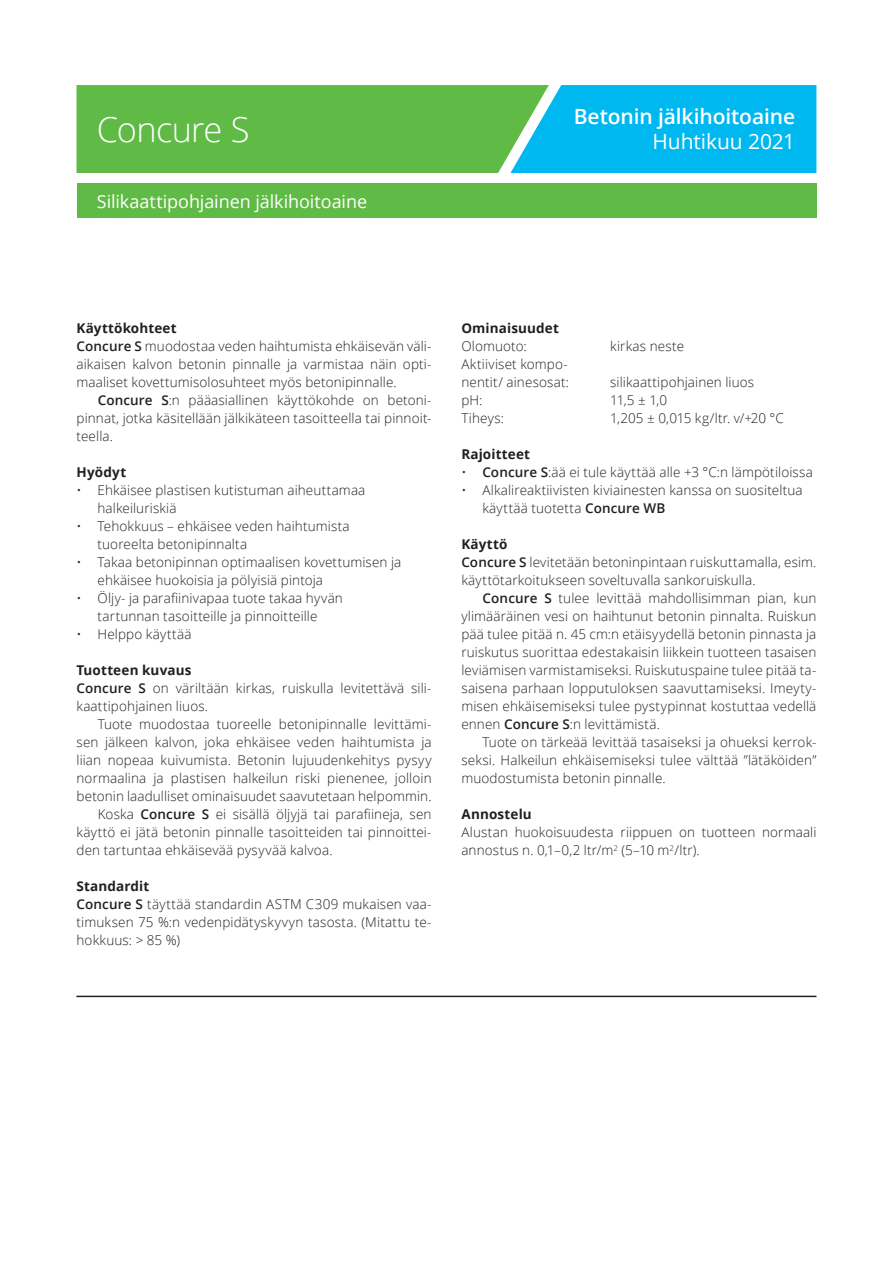
<style>
.page{position:relative;width:893px;height:1263px;background:#fff}
.page>*{position:absolute;margin:0;border:0;box-sizing:border-box;transform-origin:0 0}
.t1{font:300 34.35px "Open Sans";letter-spacing:-.02em;color:#fff}
.t2{font:600 21px/25.2px "Open Sans";letter-spacing:-.005em;color:#fff;text-align:right}
.taulukko{font:18px "Open Sans";letter-spacing:-.005em;color:#fff}
.Leipis{font:300 13.5px/18px "Open Sans";letter-spacing:.01em;color:#231f20}
.Leipis_sisennetty{font:300 13.5px/18px "Open Sans";letter-spacing:.01em;color:#231f20;text-align:justify}
.Leipis-2{font:700 13.5px "Open Sans";letter-spacing:.01em;color:#231f20}
.s1{font-weight:400}
.s2{font-weight:600}
</style>
<div class="page">
<div style="left:77px;top:184px;width:740px;height:34px;background:#60bb46"></div>
<hr style="left:76px;top:996px;width:740px;height:1px;background:#231f20">
<svg style="left:77px;top:85px;width:739px;height:88px;background:#3ebb89"></svg>
<p class="t1" style="left:97px;top:106px;width:154px">Concure S</p>
<p class="taulukko" style="left:97px;top:189px;width:272px">Silikaattipohjainen jälkihoitoaine</p>
<p class="t2" style="left:574px;top:103px;width:223px">Betonin jälkihoitoaine<br><span class="s1">Huhtikuu 2021</span></p>
<p class="Leipis-2" style="left:77px;top:319px;width:102px">Käyttökohteet</p>
<p class="Leipis" style="left:77px;top:337px;width:357px;text-align:justify"><span class="s2">Concure S</span> muodostaa veden haihtumista ehkäisevän väli&shy;aikaisen kalvon betonin pinnalle ja varmistaa näin opti&shy;maaliset kovettumisolosuhteet myös betonipinnalle.</p>
<p class="Leipis_sisennetty" style="left:77px;top:391px;width:357px;text-indent:21px"><span class="s2">Concure S</span>:n pääasiallinen käyttökohde on betoni&shy;pinnat, jotka käsitellään jälkikäteen tasoitteella tai pinnoit&shy;teella.</p>
<p class="Leipis-2" style="left:77px;top:463px;width:51px">Hyödyt</p>
<p class="Leipis" style="left:98px;top:481px;width:269px;text-indent:-21px">• Ehkäisee plastisen kutistuman aiheuttamaa halkeiluriskiä</p>
<p class="Leipis" style="left:98px;top:517px;width:254px;text-indent:-21px">• Tehokkuus – ehkäisee veden haihtumista tuoreelta betonipinnalta</p>
<p class="Leipis" style="left:98px;top:553px;width:305px;text-indent:-21px">• Takaa betonipinnan optimaalisen kovettumisen ja ehkäisee huokoisia ja pölyisiä pintoja</p>
<p class="Leipis" style="left:77px;top:589px;width:268px;text-align:center">• Öljy- ja parafiinivapaa tuote takaa hyvän tartunnan tasoitteille ja pinnoitteille</p>
<p class="Leipis" style="left:77px;top:625px;width:117px">• Helppo käyttää</p>
<p class="Leipis-2" style="left:77px;top:661px;width:116px">Tuotteen kuvaus</p>
<p class="Leipis" style="left:77px;top:679px;width:357px"><span class="s2">Concure S</span> on väriltään kirkas, ruiskulla levitettävä sili&shy;kaattipohjainen liuos.</p>
<p class="Leipis_sisennetty" style="left:77px;top:715px;width:357px;text-indent:21px">Tuote muodostaa tuoreelle betonipinnalle levittämi&shy;sen jälkeen kalvon, joka ehkäisee veden haihtumista ja liian nopeaa kuivumista. Betonin lujuudenkehitys pysyy normaalina ja plastisen halkeilun riski pienenee, jolloin betonin laadulliset ominaisuudet saavutetaan helpommin.</p>
<p class="Leipis_sisennetty" style="left:77px;top:805px;width:357px;text-indent:21px">Koska <span class="s2">Concure S</span> ei sisällä öljyjä tai parafiineja, sen käyttö ei jätä betonin pinnalle tasoitteiden tai pinnoittei&shy;den tartuntaa ehkäisevää pysyvää kalvoa.</p>
<p class="Leipis-2" style="left:77px;top:877px;width:74px">Standardit</p>
<p class="Leipis" style="left:77px;top:895px;width:357px;text-align:justify"><span class="s2">Concure S</span> täyttää standardin ASTM C309 mukaisen vaa&shy;timuksen 75 %:n vedenpidätyskyvyn tasosta. (Mitattu te&shy;hokkuus: &gt; 85 %)</p>
<p class="Leipis-2" style="left:461px;top:319px;width:99px">Ominaisuudet</p>
<p class="Leipis" style="left:461px;top:337px;width:67px">Olomuoto:</p>
<p class="Leipis" style="left:610px;top:337px;width:75px">kirkas neste</p>
<p class="Leipis" style="left:461px;top:355px;width:107px">Aktiiviset kompo-</p>
<p class="Leipis" style="left:461px;top:373px;width:109px">nentit/ ainesosat:</p>
<p class="Leipis" style="left:610px;top:373px;width:145px">silikaattipohjainen liuos</p>
<p class="Leipis" style="left:461px;top:391px;width:23px">pH:</p>
<p class="Leipis" style="left:610px;top:391px;width:59px">11,5 ± 1,0</p>
<p class="Leipis" style="left:461px;top:409px;width:44px">Tiheys:</p>
<p class="Leipis" style="left:610px;top:409px;width:175px">1,205 ± 0,015 kg/ltr. v/+20 °C</p>
<p class="Leipis-2" style="left:461px;top:445px;width:70px">Rajoitteet</p>
<p class="Leipis" style="left:461px;top:463px;width:353px">• <span class="s2">Concure S</span>:ää ei tule käyttää alle +3 °C:n lämpötiloissa</p>
<p class="Leipis" style="left:482px;top:481px;width:322px;text-indent:-21px">• Alkalireaktiivisten kiviainesten kanssa on suositeltua käyttää tuotetta <span class="s2">Concure WB</span></p>
<p class="Leipis-2" style="left:461px;top:535px;width:48px">Käyttö</p>
<p class="Leipis" style="left:461px;top:553px;width:357px"><span class="s2">Concure S</span> levitetään betoninpintaan ruiskuttamalla, esim. käyttötarkoitukseen soveltuvalla sankoruiskulla.</p>
<p class="Leipis_sisennetty" style="left:461px;top:589px;width:357px;text-indent:21px"><span class="s2">Concure S</span> tulee levittää mahdollisimman pian, kun ylimääräinen vesi on haihtunut betonin pinnalta. Ruiskun pää tulee pitää n. 45 cm:n etäisyydellä betonin pinnasta ja ruiskutus suorittaa edestakaisin liikkein tuotteen tasaisen leviämisen varmistamiseksi. Ruiskutuspaine tulee pitää ta&shy;saisena parhaan lopputuloksen saavuttamiseksi. Imeyty&shy;misen ehkäisemiseksi tulee pystypinnat kostuttaa vedellä ennen <span class="s2">Concure S</span>:n levittämistä.</p>
<p class="Leipis_sisennetty" style="left:461px;top:733px;width:357px;text-indent:21px">Tuote on tärkeää levittää tasaiseksi ja ohueksi kerrok&shy;seksi. Halkeilun ehkäisemiseksi tulee välttää ”lätäköiden” muodostumista betonin pinnalle.</p>
<p class="Leipis-2" style="left:461px;top:805px;width:72px">Annostelu</p>
<p class="Leipis" style="left:461px;top:823px;width:357px">Alustan huokoisuudesta riippuen on tuotteen normaali annostus n. 0,1–0,2 ltr/m<sup>2</sup> (5–10 m<sup>2</sup>/ltr).</p>
</div>
